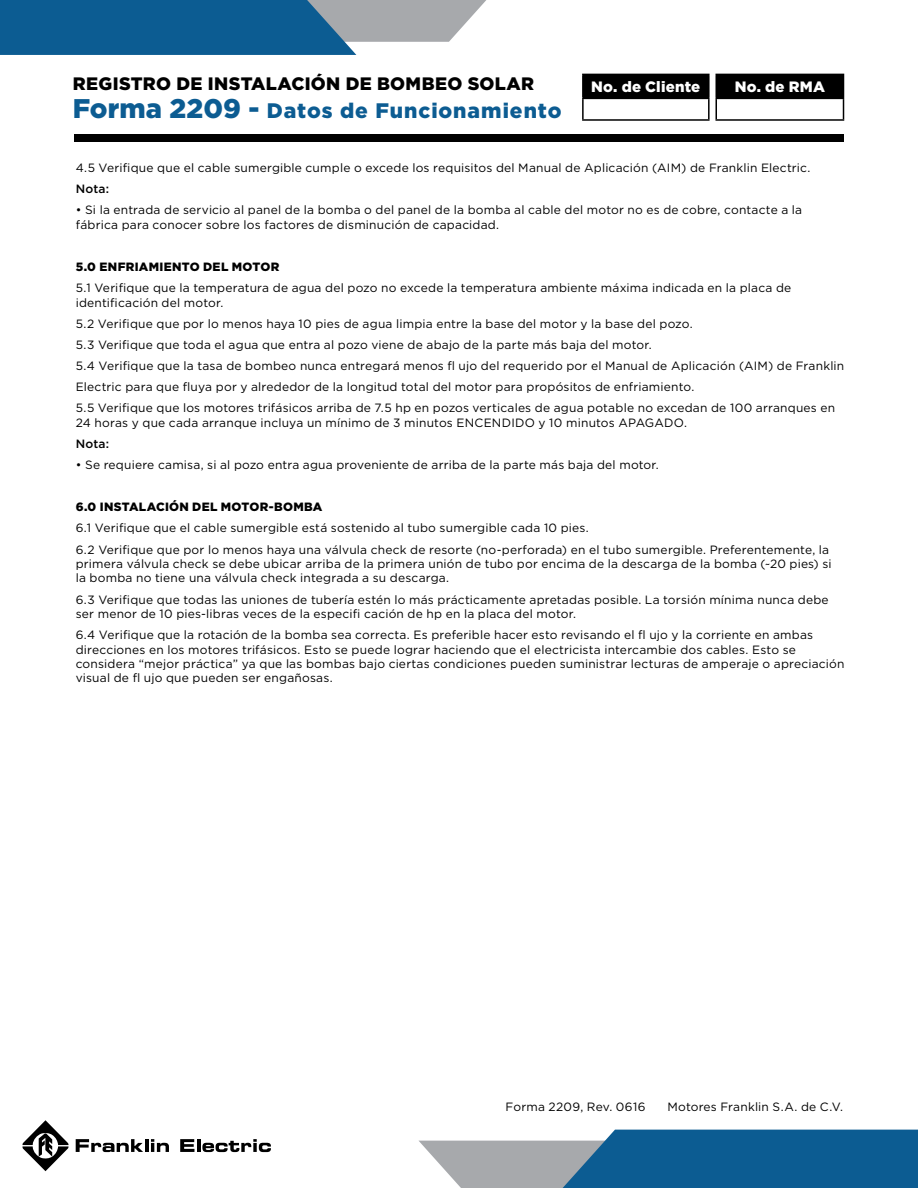
<style>
.page{position:relative;width:918px;height:1188px;background:#fff}
.page>*{position:absolute;margin:0;border:0;box-sizing:border-box;transform-origin:0 0}
.t1{font:900 21px "Gotham";letter-spacing:.045em;color:#0c5c92}
.t2{font:900 18px "Gotham";letter-spacing:.015em;color:#000}
.t3{font:900 15px "Gotham";letter-spacing:.015em;color:#fff}
.t4{font:12px/14.4px "Gotham";letter-spacing:.015em;color:#000}
.t5{font:900 12px "Gotham";letter-spacing:.025em;color:#000}
.t6{font:500 12px "Gotham";letter-spacing:.02em;color:#000}
.s1{font-size:27px}
</style>
<div class="page">
<svg style="left:76px;top:1139px;width:93px;height:13px"></svg>
<svg style="left:180px;top:1139px;width:91px;height:13px"></svg>
<svg style="left:22px;top:1120px;width:47px;height:51px"></svg>
<svg style="left:418px;top:1130px;width:500px;height:58px;background:#4a7fa3"></svg>
<div style="left:716px;top:74px;width:128px;height:24px;background:#000"></div>
<hr style="left:716px;top:98px;width:128px;height:1px;background:#000">
<svg style="left:716px;top:99px;width:1px;height:20px"></svg>
<svg style="left:843px;top:99px;width:1px;height:20px"></svg>
<hr style="left:716px;top:119px;width:128px;height:2px;background:#000">
<div style="left:74px;top:134px;width:770px;height:8px;background:#000"></div>
<svg style="left:0;top:0;width:486px;height:55px;background:#447ba1"></svg>
<div style="left:583px;top:74px;width:126px;height:24px;background:#000"></div>
<hr style="left:582px;top:74px;width:128px;height:1px;background:#000">
<hr style="left:582px;top:75px;width:2px;height:23px;background:#000">
<hr style="left:708px;top:75px;width:2px;height:23px;background:#000">
<hr style="left:582px;top:98px;width:128px;height:1px;background:#000">
<hr style="left:582px;top:99px;width:2px;height:20px;background:#000">
<hr style="left:708px;top:99px;width:2px;height:20px;background:#000">
<hr style="left:582px;top:119px;width:128px;height:2px;background:#000">
<h2 class="t2" style="left:73px;top:72px;width:463px">REGISTRO DE INSTALACIÓN DE BOMBEO SOLAR</h2>
<p class="t3" style="left:735px;top:77px;width:92px">No. de RMA</p>
<h1 class="t1" style="left:73px;top:97px;width:490px"><span class="s1">Forma 2209 -</span> Datos de Funcionamiento</h1>
<p class="t3" style="left:591px;top:77px;width:111px">No. de Cliente</p>
<p class="t4" style="left:76px;top:160px;width:736px">4.5 Verifique que el cable sumergible cumple o excede los requisitos del Manual de Aplicación (AIM) de Franklin Electric.</p>
<p class="t6" style="left:76px;top:181px;width:35px">Nota:</p>
<p class="t4" style="left:76px;top:203px;width:728px">• Si la entrada de servicio al panel de la bomba o del panel de la bomba al cable del motor no es de cobre, contacte a la fábrica para conocer sobre los factores de disminución de capacidad.</p>
<p class="t5" style="left:76px;top:259px;width:205px">5.0 ENFRIAMIENTO DEL MOTOR</p>
<p class="t4" style="left:76px;top:281px;width:717px">5.1 Verifique que la temperatura de agua del pozo no excede la temperatura ambiente máxima indicada en la placa de identificación del motor.</p>
<p class="t4" style="left:76px;top:313px;width:770px;line-height:21.1px">5.2 Verifique que por lo menos haya 10 pies de agua limpia entre la base del motor y la base del pozo.<br>5.3 Verifique que toda el agua que entra al pozo viene de abajo de la parte más baja del motor.<br>5.4 Verifique que la tasa de bombeo nunca entregará menos fl ujo del requerido por el Manual de Aplicación (AIM) de Franklin Electric para que fluya por y alrededor de la longitud total del motor para propósitos de enfriamiento.<br>5.5 Verifique que los motores trifásicos arriba de 7.5 hp en pozos verticales de agua potable no excedan de 100 arranques en</p>
<p class="t4" style="left:76px;top:415px;width:613px">24 horas y que cada arranque incluya un mínimo de 3 minutos ENCENDIDO y 10 minutos APAGADO.</p>
<p class="t6" style="left:76px;top:436px;width:35px">Nota:</p>
<p class="t4" style="left:76px;top:457px;width:585px">• Se requiere camisa, si al pozo entra agua proveniente de arriba de la parte más baja del motor.</p>
<p class="t5" style="left:76px;top:499px;width:248px">6.0 INSTALACIÓN DEL MOTOR-BOMBA</p>
<p class="t4" style="left:76px;top:517px;width:755px;line-height:21.1px">6.1 Verifique que el cable sumergible está sostenido al tubo sumergible cada 10 pies.<br>6.2 Verifique que por lo menos haya una válvula check de resorte (no-perforada) en el tubo sumergible. Preferentemente, la</p>
<p class="t4" style="left:76px;top:556px;width:757px">primera válvula check se debe ubicar arriba de la primera unión de tubo por encima de la descarga de la bomba (~20 pies) si la bomba no tiene una válvula check integrada a su descarga.</p>
<p class="t4" style="left:76px;top:592px;width:755px">6.3 Verifique que todas las uniones de tubería estén lo más prácticamente apretadas posible. La torsión mínima nunca debe ser menor de 10 pies-libras veces de la especifi cación de hp en la placa del motor.</p>
<p class="t4" style="left:76px;top:627px;width:770px">6.4 Verifique que la rotación de la bomba sea correcta. Es preferible hacer esto revisando el fl ujo y la corriente en ambas direcciones en los motores trifásicos. Esto se puede lograr haciendo que el electricista intercambie dos cables. Esto se considera “mejor práctica” ya que las bombas bajo ciertas condiciones pueden suministrar lecturas de amperaje o apreciación visual de fl ujo que pueden ser engañosas.</p>
<p class="t4" style="left:506px;top:1099px;width:141px">Forma 2209, Rev. 0616</p>
<p class="t4" style="left:668px;top:1099px;width:177px">Motores Franklin S.A. de C.V.</p>
</div>
